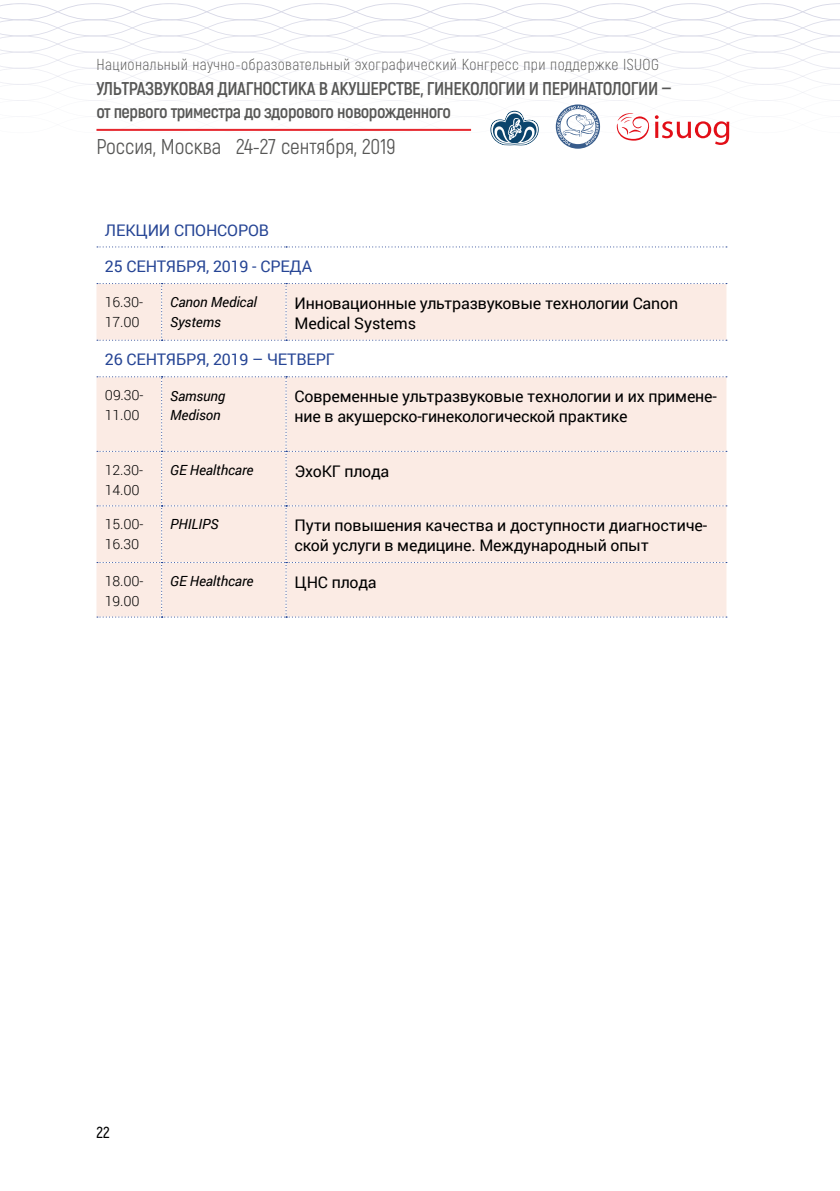
<style>
.page{position:relative;width:840px;height:1191px;background:#fff}
.page>*{position:absolute;margin:0;border:0;box-sizing:border-box;transform-origin:0 0}
.t1{font:21.4px "Akrobat";color:#575756}
.t2{font:700 18.4px/23.2px "Akrobat";letter-spacing:-.025em;color:#575756}
.t3{font:16px/20px "Roboto";letter-spacing:-.01em;color:#000}
.t4{font:16px "Roboto";letter-spacing:-.01em;color:#264595}
.t5{font:600 16px "Akrobat";color:#000}
.t6{font:300 15.8px "Akrobat";letter-spacing:.025em;color:#575756}
.t7{font:italic 14px/20px "Roboto";letter-spacing:-.01em;color:#000}
.t8{font:300 14px/20px "Roboto";letter-spacing:-.01em;color:#000}
</style>
<div class="page">
<svg style="left:97px;top:246px;width:629px;height:1px"></svg>
<div style="left:97px;top:283px;width:629px;height:58px;background:#fbebe4"></div>
<div style="left:97px;top:376px;width:629px;height:241px;background:#fbebe4"></div>
<svg style="left:0;top:3px;width:839px;height:146px"></svg>
<p class="t6" style="left:96px;top:55px;width:563px">Национальный научно-образовательный эхографический Конгресс при поддержке ISUOG</p>
<p class="t2" style="left:96px;top:77px;width:576px">УЛЬТРАЗВУКОВАЯ ДИАГНОСТИКА В АКУШЕРСТВЕ, ГИНЕКОЛОГИИ И ПЕРИНАТОЛОГИИ — от первого триместра до здорового новорожденного</p>
<h1 class="t1" style="left:96px;top:134px;width:300px">Россия, Москва 24-27 сентября, 2019</h1>
<p class="t4" style="left:105px;top:219px;width:165px">ЛЕКЦИИ СПОНСОРОВ</p>
<p class="t4" style="left:105px;top:255px;width:208px">25 СЕНТЯБРЯ, 2019 - СРЕДА</p>
<p class="t8" style="left:105px;top:291px;width:40px">16.30-<br>17.00</p>
<p class="t7" style="left:170px;top:291px;width:88px">Canon Medical<br>Systems</p>
<p class="t3" style="left:294px;top:292px;width:385px">Инновационные ультразвуковые технологии Canon<br>Medical Systems</p>
<p class="t4" style="left:105px;top:348px;width:231px">26 СЕНТЯБРЯ, 2019 – ЧЕТВЕРГ</p>
<p class="t8" style="left:105px;top:384px;width:40px">09.30-<br>11.00</p>
<p class="t7" style="left:170px;top:386px;width:57px;line-height:19px">Samsung<br>Medison</p>
<p class="t3" style="left:294px;top:386px;width:423px">Современные ультразвуковые технологии и их примене&shy;ние в акушерско-гинекологической практике</p>
<p class="t8" style="left:105px;top:459px;width:40px">12.30-<br>14.00</p>
<p class="t7" style="left:170px;top:459px;width:85px">GE Healthcare</p>
<p class="t3" style="left:294px;top:460px;width:96px">ЭхоКГ плода</p>
<p class="t8" style="left:105px;top:513px;width:40px">15.00-<br>16.30</p>
<p class="t7" style="left:170px;top:513px;width:50px">PHILIPS</p>
<p class="t3" style="left:294px;top:515px;width:414px">Пути повышения качества и доступности диагностиче&shy;ской услуги в медицине. Международный опыт</p>
<p class="t8" style="left:105px;top:570px;width:40px">18.00-<br>19.00</p>
<p class="t7" style="left:170px;top:570px;width:85px">GE Healthcare</p>
<p class="t3" style="left:294px;top:571px;width:84px">ЦНС плода</p>
<p class="t5" style="left:96px;top:1122px;width:15px">22</p>
</div>
